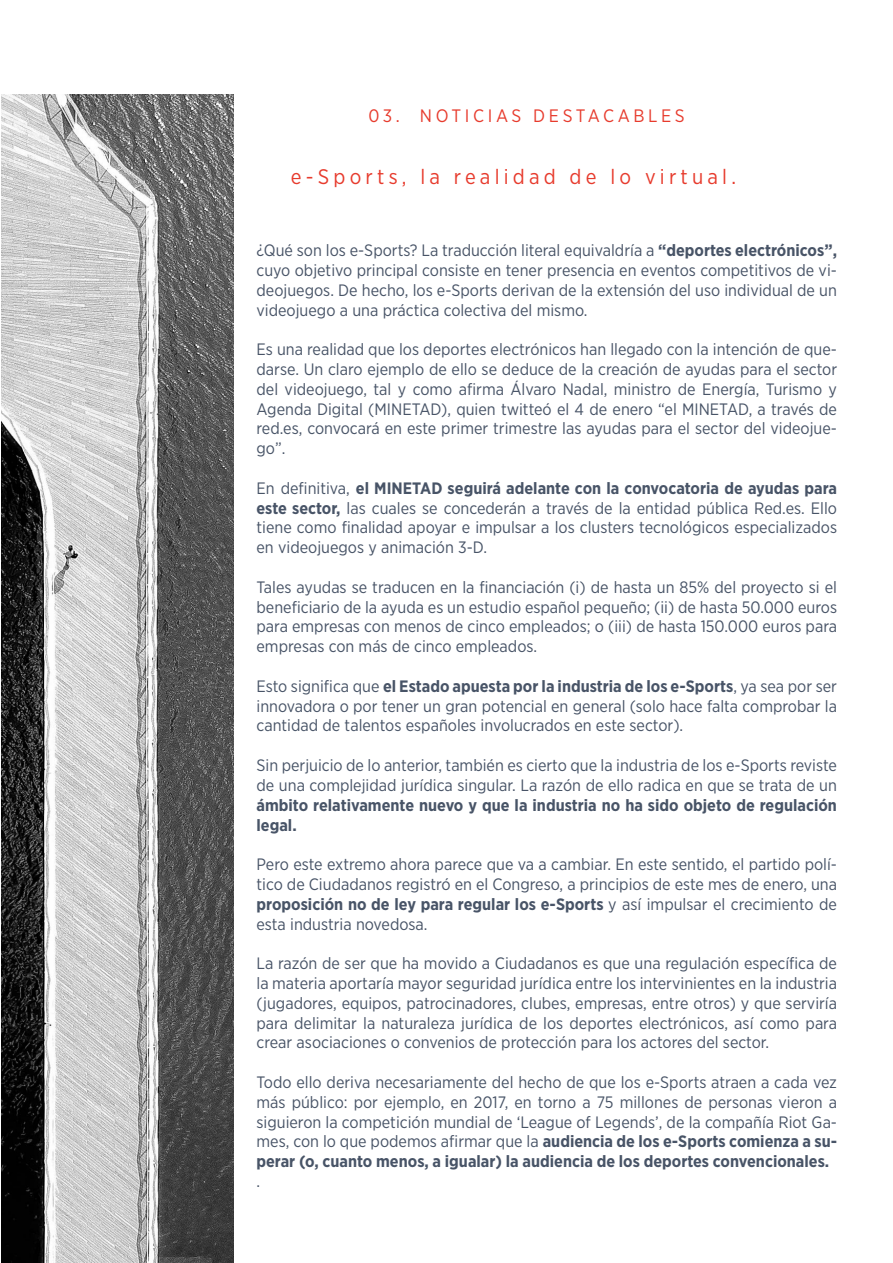
<style>
.page{position:relative;width:893px;height:1263px;background:#fff}
.page>*{position:absolute;margin:0;border:0;box-sizing:border-box;transform-origin:0 0}
.t1{font:21px "Gotham Narrow";letter-spacing:.2em;color:#e73b2d}
.t2{font:18px "Gotham Narrow";letter-spacing:.2em;color:#e73b2d}
.t3{font:16.5px/19.8px "Gotham Narrow";color:#485467;text-align:justify}
.t4{font:700 16.5px/19.8px "Gotham Narrow";color:#485467}
.s1{font-weight:700}
</style>
<div class="page">
<img style="left:2px;top:94px;width:232px;height:1169px">
<p class="t2" style="left:368px;top:105px;width:318px">03. NOTICIAS DESTACABLES</p>
<p class="t1" style="left:291px;top:164px;width:447px">e-Sports, la realidad de lo virtual.</p>
<p class="t3" style="left:256px;top:240px;width:582px">¿Qué son los e-Sports? La traducción literal equivaldría a <span class="s1">“deportes electrónicos”, </span>cuyo objetivo principal consiste en tener presencia en eventos competitivos de vi&shy;deojuegos. De hecho, los e-Sports derivan de la extensión del uso individual de un videojuego a una práctica colectiva del mismo.</p>
<p class="t3" style="left:256px;top:339px;width:582px">Es una realidad que los deportes electrónicos han llegado con la intención de que&shy;darse. Un claro ejemplo de ello se deduce de la creación de ayudas para el sector del videojuego, tal y como afirma Álvaro Nadal, ministro de Energía, Turismo y Agenda Digital (MINETAD), quien twitteó el 4 de enero “el MINETAD, a través de red.es, convocará en este primer trimestre las ayudas para el sector del videojue&shy;go”.</p>
<p class="t3" style="left:256px;top:478px;width:582px">En definitiva, <span class="s1">el MINETAD seguirá adelante con la convocatoria de ayudas para este sector,</span> las cuales se concederán a través de la entidad pública Red.es. Ello tiene como finalidad apoyar e impulsar a los clusters tecnológicos especializados en videojuegos y animación 3-D.</p>
<p class="t3" style="left:256px;top:577px;width:582px">Tales ayudas se traducen en la financiación (i) de hasta un 85% del proyecto si el beneficiario de la ayuda es un estudio español pequeño; (ii) de hasta 50.000 euros para empresas con menos de cinco empleados; o (iii) de hasta 150.000 euros para empresas con más de cinco empleados.</p>
<p class="t3" style="left:256px;top:676px;width:582px">Esto significa que <span class="s1">el Estado apuesta por la industria de los e-Sports</span>, ya sea por ser innovadora o por tener un gran potencial en general (solo hace falta comprobar la cantidad de talentos españoles involucrados en este sector).</p>
<p class="t3" style="left:256px;top:755px;width:582px">Sin perjuicio de lo anterior, también es cierto que la industria de los e-Sports reviste de una complejidad jurídica singular. La razón de ello radica en que se trata de un</p>
<p class="t4" style="left:256px;top:795px;width:582px">ámbito relativamente nuevo y que la industria no ha sido objeto de regulación legal.</p>
<p class="t3" style="left:256px;top:854px;width:582px">Pero este extremo ahora parece que va a cambiar. En este sentido, el partido polí&shy;tico de Ciudadanos registró en el Congreso, a principios de este mes de enero, una <span class="s1">proposición no de ley para regular los e-Sports</span> y así impulsar el crecimiento de esta industria novedosa.</p>
<p class="t3" style="left:256px;top:953px;width:582px">La razón de ser que ha movido a Ciudadanos es que una regulación específica de la materia aportaría mayor seguridad jurídica entre los intervinientes en la industria (jugadores, equipos, patrocinadores, clubes, empresas, entre otros) y que serviría para delimitar la naturaleza jurídica de los deportes electrónicos, así como para crear asociaciones o convenios de protección para los actores del sector.</p>
<p class="t3" style="left:256px;top:1072px;width:582px">Todo ello deriva necesariamente del hecho de que los e-Sports atraen a cada vez más público: por ejemplo, en 2017, en torno a 75 millones de personas vieron a siguieron la competición mundial de ‘League of Legends’, de la compañía Riot Ga&shy;mes, con lo que podemos afirmar que la <span class="s1">audiencia de los e-Sports comienza a su&shy;perar (o, cuanto menos, a igualar) la audiencia de los deportes convencionales.</span></p>
<p class="t3" style="left:256px;top:1171px;width:5px">.</p>
</div>
